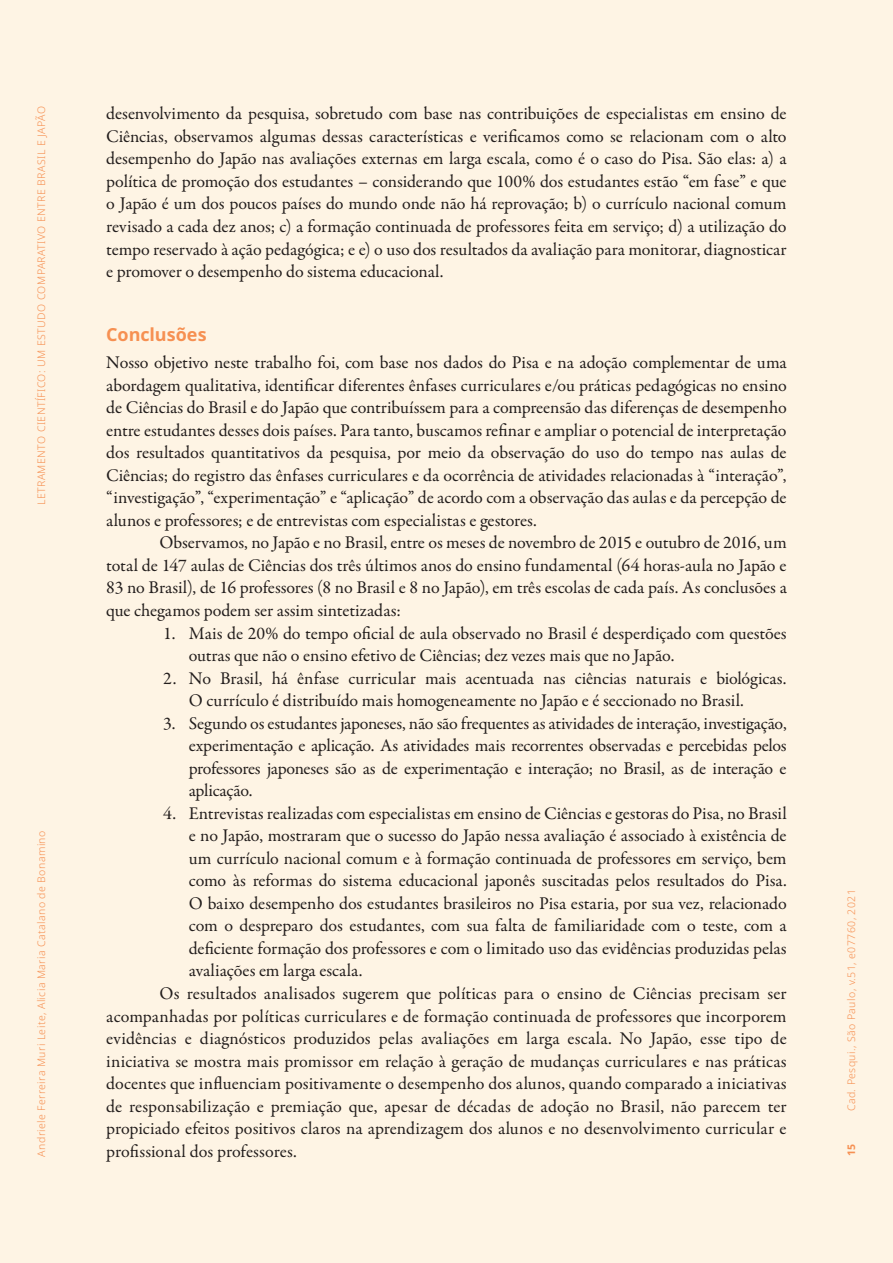
<style>
.page{position:relative;width:893px;height:1263px;background:#fef4e4}
.page>*{position:absolute;margin:0;border:0;box-sizing:border-box;transform-origin:0 0}
.Texto_paragrafo_1{font:18px/22.5px "Garamond Premr Pro";letter-spacing:-.005em;color:#231f20;text-align:justify}
.Texto{font:18px/22.5px "Garamond Premr Pro";letter-spacing:-.005em;color:#231f20;text-align:justify}
.subtitulo_1{font:700 18px "Noto Sans";letter-spacing:-.005em;color:#f7975c}
.t1{font:300 10.5px "Noto Sans";letter-spacing:.04em;color:#f7975c}
.t2{font:700 10.5px "Noto Sans";color:#f7975c}
</style>
<div class="page">
<p class="t1" style="left:34px;top:505px;width:400px;rotate:-90deg">LETRAMENTO CIENTÍFICO: UM ESTUDO COMPARATIVO ENTRE BRASIL E JAPÃO</p>
<p class="t1" style="left:34px;top:1157px;width:328px;rotate:-90deg">Andriele Ferreira Muri Leite, Alicia Maria Catalano de Bonamino</p>
<p class="Texto" style="left:106px;top:103px;width:682px">desenvolvimento da pesquisa, sobretudo com base nas contribuições de especialistas em ensino de Ciências, observamos algumas dessas características e verificamos como se relacionam com o alto desempenho do Japão nas avaliações externas em larga escala, como é o caso do Pisa. São elas: a) a política de promoção dos estudantes – considerando que 100% dos estudantes estão “em fase” e que o Japão é um dos poucos países do mundo onde não há reprovação; b) o currículo nacional comum revisado a cada dez anos; c) a formação continuada de professores feita em serviço; d) a utilização do tempo reservado à ação pedagógica; e e) o uso dos resultados da avaliação para monitorar, diagnosticar e promover o desempenho do sistema educacional.</p>
<p class="subtitulo_1" style="left:106px;top:322px;width:102px">Conclusões</p>
<p class="Texto_paragrafo_1" style="left:106px;top:352px;width:682px">Nosso objetivo neste trabalho foi, com base nos dados do Pisa e na adoção complementar de uma abordagem qualitativa, identificar diferentes ênfases curriculares e/ou práticas pedagógicas no ensino de Ciências do Brasil e do Japão que contribuíssem para a compreensão das diferenças de desempenho entre estudantes desses dois países. Para tanto, buscamos refinar e ampliar o potencial de interpretação dos resultados quantitativos da pesquisa, por meio da observação do uso do tempo nas aulas de Ciências; do registro das ênfases curriculares e da ocorrência de atividades relacionadas à “interação”, “investigação”, “experimentação” e “aplicação” de acordo com a observação das aulas e da percepção de alunos e professores; e de entrevistas com especialistas e gestores.</p>
<p class="Texto" style="left:106px;top:532px;width:682px;text-indent:53px">Observamos, no Japão e no Brasil, entre os meses de novembro de 2015 e outubro de 2016, um total de 147 aulas de Ciências dos três últimos anos do ensino fundamental (64 horas-aula no Japão e 83 no Brasil), de 16 professores (8 no Brasil e 8 no Japão), em três escolas de cada país. As conclusões a que chegamos podem ser assim sintetizadas:</p>
<p class="Texto_paragrafo_1" style="left:189px;top:622px;width:599px;text-indent:-26px">1. Mais de 20% do tempo oficial de aula observado no Brasil é desperdiçado com questões outras que não o ensino efetivo de Ciências; dez vezes mais que no Japão.</p>
<p class="Texto_paragrafo_1" style="left:189px;top:667px;width:599px;text-indent:-26px">2. No Brasil, há ênfase curricular mais acentuada nas ciências naturais e biológicas.<br>O currículo é distribuído mais homogeneamente no Japão e é seccionado no Brasil.</p>
<p class="Texto_paragrafo_1" style="left:189px;top:712px;width:599px;text-indent:-26px">3. Segundo os estudantes japoneses, não são frequentes as atividades de interação, investigação, experimentação e aplicação. As atividades mais recorrentes observadas e percebidas pelos professores japoneses são as de experimentação e interação; no Brasil, as de interação e aplicação.</p>
<p class="Texto_paragrafo_1" style="left:189px;top:802px;width:599px;text-indent:-26px">4. Entrevistas realizadas com especialistas em ensino de Ciências e gestoras do Pisa, no Brasil e no Japão, mostraram que o sucesso do Japão nessa avaliação é associado à existência de um currículo nacional comum e à formação continuada de professores em serviço, bem como às reformas do sistema educacional japonês suscitadas pelos resultados do Pisa.<br>O baixo desempenho dos estudantes brasileiros no Pisa estaria, por sua vez, relacionado com o despreparo dos estudantes, com sua falta de familiaridade com o teste, com a deficiente formação dos professores e com o limitado uso das evidências produzidas pelas avaliações em larga escala.</p>
<p class="Texto" style="left:106px;top:982px;width:682px;text-indent:53px">Os resultados analisados sugerem que políticas para o ensino de Ciências precisam ser acompanhadas por políticas curriculares e de formação continuada de professores que incorporem evidências e diagnósticos produzidos pelas avaliações em larga escala. No Japão, esse tipo de iniciativa se mostra mais promissor em relação à geração de mudanças curriculares e nas práticas docentes que influenciam positivamente o desempenho dos alunos, quando comparado a iniciativas de responsabilização e premiação que, apesar de décadas de adoção no Brasil, não parecem ter propiciado efeitos positivos claros na aprendizagem dos alunos e no desenvolvimento curricular e profissional dos professores.</p>
<p class="t1" style="left:844px;top:1111px;width:224px;rotate:-90deg">Cad. Pesqui., São Paulo, v.51, e07760, 2021</p>
<p class="t2" style="left:844px;top:1155px;width:14px;rotate:-90deg">15</p>
</div>
